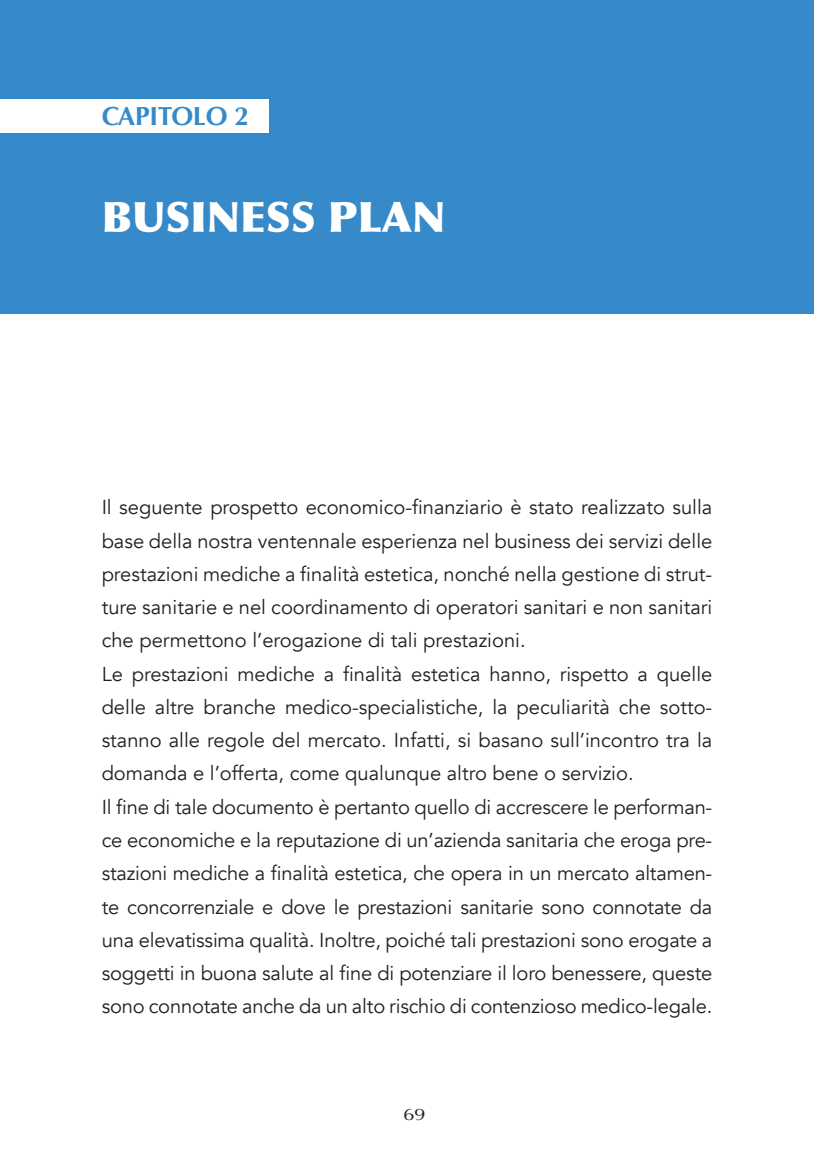
<style>
.page{position:relative;width:814px;height:1163px;background:#fff}
.page>*{position:absolute;margin:0;border:0;box-sizing:border-box;transform-origin:0 0}
.t1{font:900 42px "Optima";color:#fff}
.t2{font:700 26.25px "Optima";letter-spacing:-.01em;color:#378ac9}
.Testo{font:20.12px/33.2px "Avenir";color:#231f20;text-align:justify}
.t3{font:16.62px "Optima";color:#231f20;scale:1.25 1}
</style>
<div class="page">
<div style="left:0;top:0;width:813px;height:314px;background:#378ac9"></div>
<div style="left:0;top:99px;width:268px;height:33px;background:#fff"></div>
<h2 class="t2" style="left:102px;top:101px;width:149px">CAPITOLO 2</h2>
<h1 class="t1" style="left:102px;top:192px;width:345px">BUSINESS PLAN</h1>
<p class="Testo" style="left:102px;top:491px;width:612px">Il seguente prospetto economico-finanziario è stato realizzato sulla base della nostra ventennale esperienza nel business dei servizi delle prestazioni mediche a finalità estetica, nonché nella gestione di strut&shy;ture sanitarie e nel coordinamento di operatori sanitari e non sanitari che permettono l’erogazione di tali prestazioni.</p>
<p class="Testo" style="left:102px;top:657px;width:612px">Le prestazioni mediche a finalità estetica hanno, rispetto a quelle delle altre branche medico-specialistiche, la peculiarità che sotto&shy;stanno alle regole del mercato. Infatti, si basano sull’incontro tra la domanda e l’offerta, come qualunque altro bene o servizio.</p>
<p class="Testo" style="left:102px;top:790px;width:612px">Il fine di tale documento è pertanto quello di accrescere le performan&shy;ce economiche e la reputazione di un’azienda sanitaria che eroga pre&shy;stazioni mediche a finalità estetica, che opera in un mercato altamen&shy;te concorrenziale e dove le prestazioni sanitarie sono connotate da una elevatissima qualità. Inoltre, poiché tali prestazioni sono erogate a soggetti in buona salute al fine di potenziare il loro benessere, queste sono connotate anche da un alto rischio di contenzioso medico-legale.</p>
<p class="t3" style="left:403px;top:1105px;width:20px">69</p>
</div>
